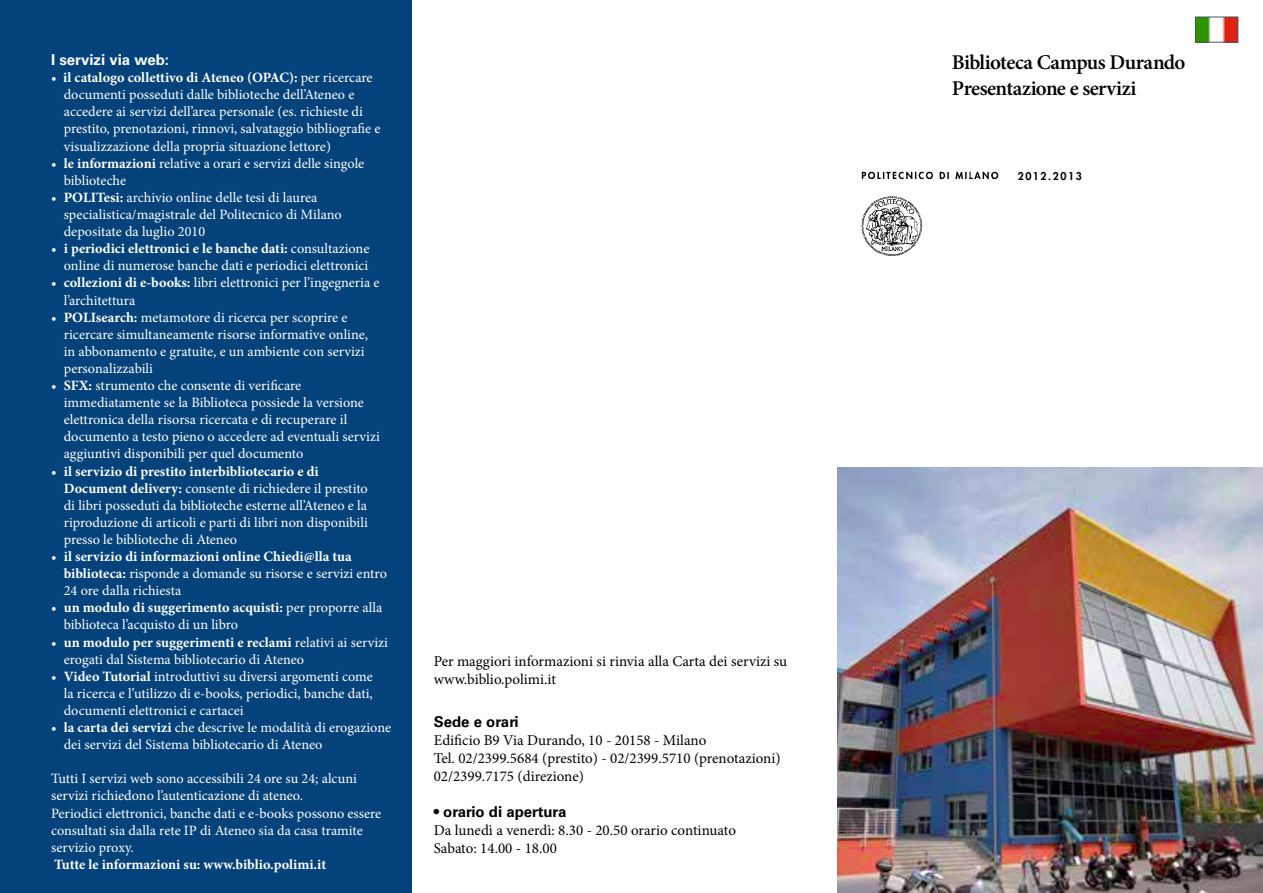
<style>
.page{position:relative;width:1263px;height:893px;background:#fff}
.page>*{position:absolute;margin:0;border:0;box-sizing:border-box;transform-origin:0 0}
.t1{font:600 21px/25.2px "Minion Pro";letter-spacing:-.025em;color:#000}
.t2{font:15px/18px "Minion Pro";color:#000}
.t3{font:700 15px "Univers LT Std";color:#000}
.t4{font:700 15px "Univers LT Std";color:#fff}
.t5{font:14.25px/17.1px "Minion Pro";color:#fff}
.t6{font:700 14.25px "Minion Pro";color:#fff}
.t7{font:800 10.5px "Futura Std";letter-spacing:.15em;color:#000}
.s1{font-weight:700}
</style>
<div class="page">
<div style="left:0;top:0;width:412px;height:893px;background:#04427b"></div>
<img style="left:1197px;top:19px;width:39px;height:21px">
<div style="left:1195px;top:17px;width:43px;height:25px;border:1px solid #44555f"></div>
<img style="left:861px;top:171px;width:137px;height:85px">
<img style="left:838px;top:468px;width:425px;height:425px">
<p class="t4" style="left:51px;top:51px;width:120px">I servizi via web:</p>
<p class="t5" style="left:64px;top:69px;width:318px;text-indent:-13px">• <span class="s1">il catalogo collettivo di Ateneo (OPAC):</span> per ricercare documenti posseduti dalle biblioteche dell’Ateneo e accedere ai servizi dell’area personale (es. richieste di prestito, prenotazioni, rinnovi, salvataggio bibliografie e visualizzazione della propria situazione lettore)</p>
<p class="t5" style="left:64px;top:155px;width:302px;text-indent:-13px">• <span class="s1">le informazioni</span> relative a orari e servizi delle singole biblioteche</p>
<p class="t5" style="left:64px;top:189px;width:280px;text-indent:-13px">• <span class="s1">POLITesi:</span> archivio online delle tesi di laurea specialistica/magistrale del Politecnico di Milano depositate da luglio 2010</p>
<p class="t5" style="left:51px;top:240px;width:320px;text-align:right">• <span class="s1">i periodici elettronici e le banche dati:</span> consultazione online di numerose banche dati e periodici elettronici</p>
<p class="t5" style="left:64px;top:274px;width:317px;text-indent:-13px">• <span class="s1">collezioni di e-books:</span> libri elettronici per l’ingegneria e l’architettura</p>
<p class="t5" style="left:64px;top:309px;width:306px;text-indent:-13px">• <span class="s1">POLIsearch:</span> metamotore di ricerca per scoprire e ricercare simultaneamente risorse informative online, in abbonamento e gratuite, e un ambiente con servizi personalizzabili</p>
<p class="t5" style="left:64px;top:377px;width:318px;text-indent:-13px">• <span class="s1">SFX:</span> strumento che consente di verificare immediatamente se la Biblioteca possiede la versione elettronica della risorsa ricercata e di recuperare il documento a testo pieno o accedere ad eventuali servizi aggiuntivi disponibili per quel documento</p>
<p class="t5" style="left:64px;top:462px;width:306px;text-indent:-13px">• <span class="s1">il servizio di prestito interbibliotecario e di Document delivery:</span> consente di richiedere il prestito di libri posseduti da biblioteche esterne all’Ateneo e la riproduzione di articoli e parti di libri non disponibili presso le biblioteche di Ateneo</p>
<p class="t5" style="left:64px;top:548px;width:325px;text-indent:-13px">• <span class="s1">il servizio di informazioni online Chiedi@lla tua biblioteca:</span> risponde a domande su risorse e servizi entro<br>24 ore dalla richiesta</p>
<p class="t5" style="left:64px;top:599px;width:320px;text-indent:-13px">• <span class="s1">un modulo di suggerimento acquisti:</span> per proporre alla biblioteca l’acquisto di un libro</p>
<p class="t5" style="left:64px;top:633px;width:326px;text-indent:-13px">• <span class="s1">un modulo per suggerimenti e reclami</span> relativi ai servizi erogati dal Sistema bibliotecario di Ateneo</p>
<p class="t5" style="left:64px;top:668px;width:311px;text-align:justify;text-indent:-13px">• <span class="s1">Video Tutorial</span> introduttivi su diversi argomenti come la ricerca e l’utilizzo di e-books, periodici, banche dati, documenti elettronici e cartacei</p>
<p class="t5" style="left:64px;top:719px;width:329px;text-indent:-13px">• <span class="s1">la carta dei servizi</span> che descrive le modalità di erogazione dei servizi del Sistema bibliotecario di Ateneo</p>
<p class="t5" style="left:51px;top:770px;width:332px">Tutti I servizi web sono accessibili 24 ore su 24; alcuni servizi richiedono l’autenticazione di ateneo.<br>Periodici elettronici, banche dati e e-books possono essere consultati sia dalla rete IP di Ateneo sia da casa tramite servizio proxy.</p>
<p class="t6" style="left:54px;top:854px;width:274px">Tutte le informazioni su: www.biblio.polimi.it</p>
<p class="t2" style="left:434px;top:653px;width:355px">Per maggiori informazioni si rinvia alla Carta dei servizi su www.biblio.polimi.it</p>
<p class="t3" style="left:434px;top:712px;width:86px">Sede e orari</p>
<p class="t2" style="left:434px;top:731px;width:348px">Edificio B9 Via Durando, 10 - 20158 - Milano<br>Tel. 02/2399.5684 (prestito) - 02/2399.5710 (prenotazioni)<br>02/2399.7175 (direzione)</p>
<p class="t3" style="left:434px;top:802px;width:134px">• orario di apertura</p>
<p class="t2" style="left:434px;top:821px;width:304px">Da lunedì a venerdì: 8.30 - 20.50 orario continuato<br>Sabato: 14.00 - 18.00</p>
<h1 class="t1" style="left:952px;top:50px;width:235px">Biblioteca Campus Durando<br>Presentazione e servizi</h1>
<p class="t7" style="left:1018px;top:170px;width:66px">2012.2013</p>
</div>
